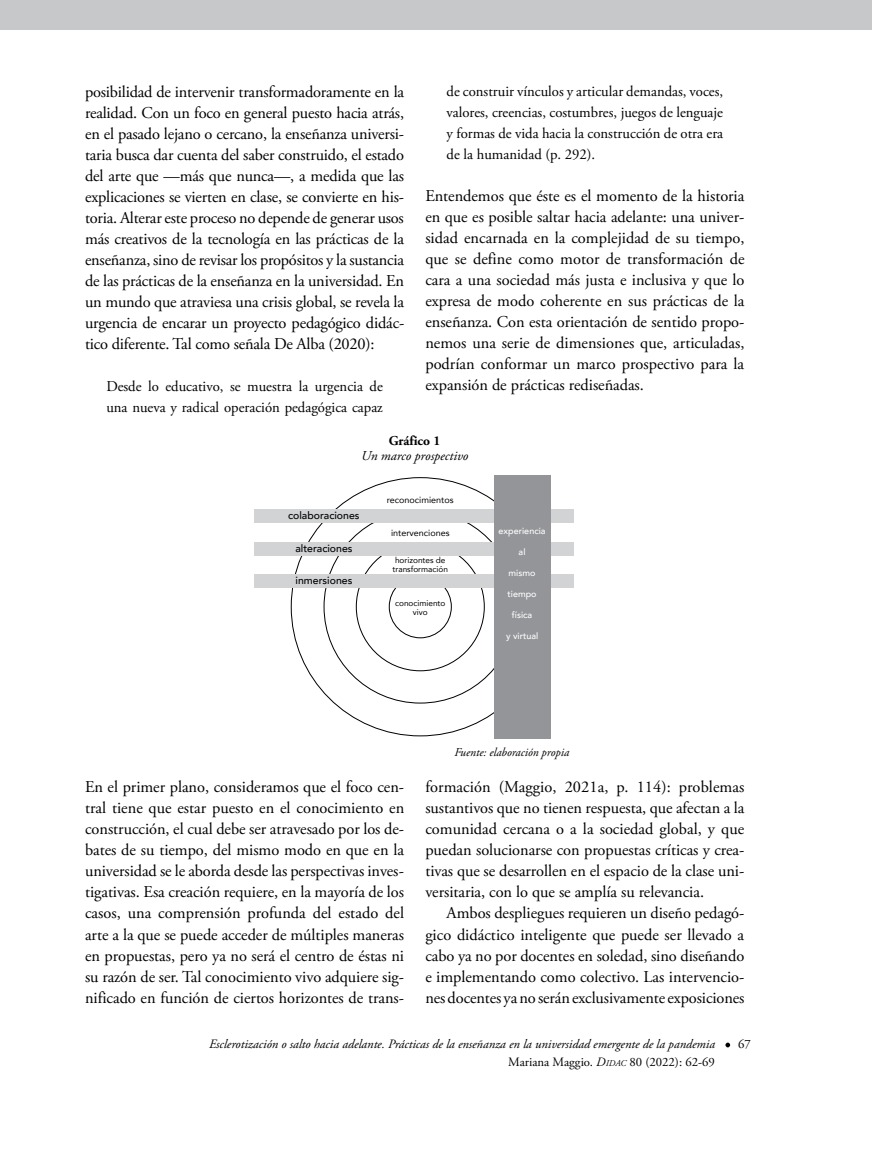
<style>
.page{position:relative;width:872px;height:1149px;background:#fff}
.page>*{position:absolute;margin:0;border:0;box-sizing:border-box;transform-origin:0 0}
.t1{font:16.5px/21px "Adobe Garamond Pro";letter-spacing:-.01em;color:#000;text-align:justify}
.t2{font:15px/21px "Adobe Garamond Pro";color:#000}
.t3{font:italic 13.5px "Adobe Garamond Pro";color:#000}
.t4{font:700 13.5px "Adobe Garamond Pro";color:#000}
.t5{font:italic 12.75px/18px "Adobe Garamond Pro";color:#000;text-align:right}
.t6{font:12.75px "Adobe Garamond Pro";color:#000}
.t7{font:italic 12px "Adobe Garamond Pro";color:#000}
.t8{font:500 10.5px "Avenir";color:#000}
.t9{font:500 9px "Avenir";color:#fff}
.t10{font:9px "Avenir";color:#000}
.t11{font:8.25px/9px "Avenir";color:#000}
.s1{font-style:normal}
.s2{font-style:inherit}
.s3{font-size:8.85px}
</style>
<div class="page">
<div style="left:389px;top:575px;width:63px;height:63px;border:1px solid #000;border-radius:50%"></div>
<div style="left:255px;top:509px;width:319px;height:13px;background:#d1d3d4"></div>
<div style="left:255px;top:541px;width:319px;height:14px;background:#d1d3d4"></div>
<div style="left:255px;top:574px;width:319px;height:13px;background:#d1d3d4"></div>
<div style="left:493px;top:474px;width:57px;height:264px;background:#939598"></div>
<svg style="left:725px;top:1042px;width:5px;height:5px"></svg>
<div style="left:0;top:0;width:872px;height:30px;background:#c7c8ca"></div>
<p class="t1" style="left:85px;top:82px;width:321px">posibilidad de intervenir transformadoramente en la realidad. Con un foco en general puesto hacia atrás, en el pasado lejano o cercano, la enseñanza universi&shy;taria busca dar cuenta del saber construido, el estado del arte que —más que nunca—, a medida que las explicaciones se vierten en clase, se convierte en his&shy;toria. Alterar este proceso no depende de generar usos más creativos de la tecnología en las prácticas de la enseñanza, sino de revisar los propósitos y la sustancia de las prácticas de la enseñanza en la universidad. En un mundo que atraviesa una crisis global, se revela la urgencia de encarar un proyecto pedagógico didác&shy;tico diferente. Tal como señala De Alba (2020):</p>
<p class="t2" style="left:106px;top:376px;width:278px">Desde lo educativo, se muestra la urgencia de una nueva y radical operación pedagógica capaz</p>
<p class="t2" style="left:446px;top:81px;width:278px;text-align:justify">de construir vínculos y articular demandas, voces, valores, creencias, costumbres, juegos de lenguaje y formas de vida hacia la construcción de otra era de la humanidad (p. 292).</p>
<p class="t1" style="left:425px;top:186px;width:321px">Entendemos que éste es el momento de la historia en que es posible saltar hacia adelante: una univer&shy;sidad encarnada en la complejidad de su tiempo, que se define como motor de transformación de cara a una sociedad más justa e inclusiva y que lo expresa de modo coherente en sus prácticas de la enseñanza. Con esta orientación de sentido propo&shy;nemos una serie de dimensiones que, articuladas, podrían conformar un marco prospectivo para la expansión de prácticas rediseñadas.</p>
<p class="t4" style="left:389px;top:433px;width:53px">Gráfico 1</p>
<p class="t3" style="left:361px;top:447px;width:108px">Un marco prospectivo</p>
<p class="t8" style="left:288px;top:506px;width:73px">colaboraciones</p>
<p class="t8" style="left:295px;top:539px;width:59px">alteraciones</p>
<p class="t8" style="left:295px;top:571px;width:58px">inmersiones</p>
<p class="t10" style="left:387px;top:492px;width:68px">reconocimientos</p>
<p class="t10" style="left:391px;top:526px;width:60px">intervenciones</p>
<p class="t11" style="left:392px;top:555px;width:57px">horizontes de transformación</p>
<p class="t11" style="left:395px;top:598px;width:52px;text-align:center">conocimiento vivo</p>
<p class="t9" style="left:498px;top:523px;width:48px">experiencia</p>
<p class="t9" style="left:518px;top:544px;width:8px">al</p>
<p class="t9" style="left:508px;top:565px;width:28px">mismo</p>
<p class="t9" style="left:507px;top:586px;width:31px">tiempo</p>
<p class="t9" style="left:512px;top:607px;width:22px">física</p>
<p class="t9" style="left:506px;top:628px;width:34px">y virtual</p>
<p class="t7" style="left:454px;top:744px;width:116px">Fuente: elaboración propia</p>
<p class="t1" style="left:85px;top:777px;width:321px">En el primer plano, consideramos que el foco cen&shy;tral tiene que estar puesto en el conocimiento en construcción, el cual debe ser atravesado por los de&shy;bates de su tiempo, del mismo modo en que en la universidad se le aborda desde las perspectivas inves&shy;tigativas. Esa creación requiere, en la mayoría de los casos, una comprensión profunda del estado del arte a la que se puede acceder de múltiples maneras en propuestas, pero ya no será el centro de éstas ni su razón de ser. Tal conocimiento vivo adquiere sig&shy;nificado en función de ciertos horizontes de trans-</p>
<p class="t1" style="left:425px;top:777px;width:321px">formación (Maggio, 2021a, p. 114): problemas sustantivos que no tienen respuesta, que afectan a la comunidad cercana o a la sociedad global, y que puedan solucionarse con propuestas críticas y crea&shy;tivas que se desarrollen en el espacio de la clase uni&shy;versitaria, con lo que se amplía su relevancia.</p>
<p class="t1" style="left:425px;top:903px;width:320px;text-indent:21px">Ambos despliegues requieren un diseño pedagó&shy;gico didáctico inteligente que puede ser llevado a cabo ya no por docentes en soledad, sino diseñando e implementando como colectivo. Las intervencio&shy;nes docentes ya no serán exclusivamente exposiciones</p>
<p class="t5" style="left:209px;top:1035px;width:507px">Esclerotización o salto hacia adelante. Prácticas de la enseñanza en la universidad emergente de la pandemia<br><span class="s1">Mariana Maggio.</span> <span class="s2">D</span><span class="s3">idac</span> <span class="s1">80 (2022): 62-69</span></p>
<p class="t6" style="left:738px;top:1036px;width:14px">67</p>
</div>
